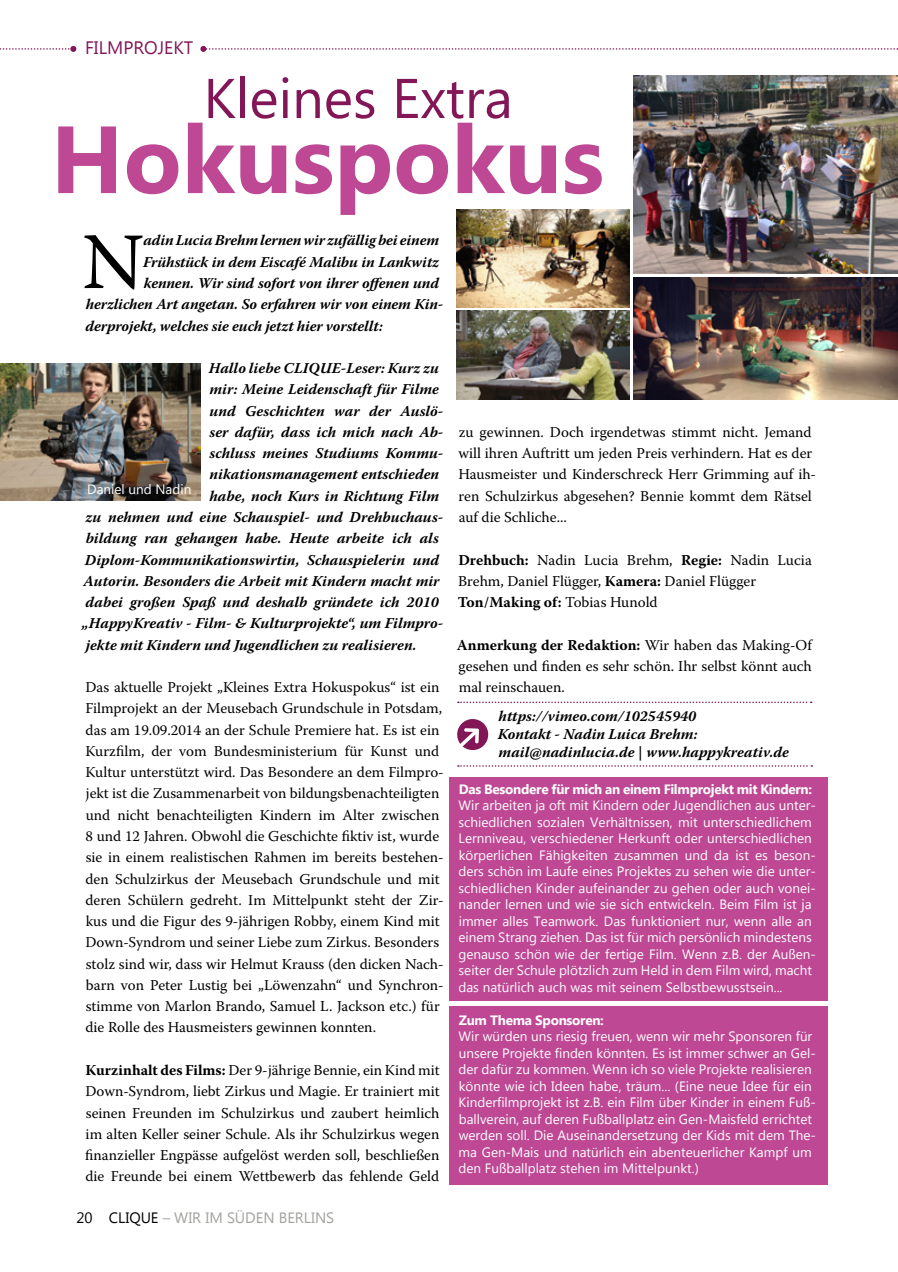
<style>
.page{position:relative;width:898px;height:1272px;background:#fff}
.page>*{position:absolute;margin:0;border:0;box-sizing:border-box;transform-origin:0 0}
.t1{font:700 95.1px "Microsoft Tai Le";color:#be4894}
.Paragraph_Style1{font:79.5px "Warnock Pro";color:#000}
.t2{font:55.8px "Microsoft Tai Le";color:#821657}
.Paragraph_Style111{font:18px "Microsoft Tai Le";color:#821657}
.Paragraph_Style1-2{font:15px/21.3px "Warnock Pro";color:#000}
.Paragraph_Style1-3{font:italic 700 15px "Warnock Pro";color:#000}
.t3{font:15px "Microsoft Tai Le";color:#a1a39e}
.Paragraph_Style1-4{font:700 15px "Warnock Pro";color:#000}
.Paragraph_Style1-5{font:13.5px/16.5px "Microsoft Tai Le";color:#fff}
.Paragraph_Style1-6{font:700 13.5px "Microsoft Tai Le";letter-spacing:-.02em;color:#fff}
.s1{font-weight:700}
.s2{color:#000}
.s3{font-weight:400}
</style>
<div class="page">
<div style="left:449px;top:777px;width:377px;height:223px;background:#be4894"></div>
<div style="left:449px;top:1005px;width:377px;height:179px;background:#be4894"></div>
<svg style="left:200px;top:46px;width:697px;height:6px"></svg>
<svg style="left:0;top:46px;width:76px;height:6px"></svg>
<img style="left:633px;top:75px;width:264px;height:199px">
<img style="left:456px;top:210px;width:173px;height:97px">
<img style="left:633px;top:277px;width:264px;height:123px">
<img style="left:0;top:363px;width:200px;height:137px">
<img style="left:456px;top:311px;width:173px;height:89px">
<svg style="left:457px;top:719px;width:32px;height:32px"></svg>
<svg style="left:457px;top:701px;width:354px;height:2px"></svg>
<svg style="left:457px;top:765px;width:355px;height:1px"></svg>
<p class="Paragraph_Style111" style="left:85px;top:37px;width:110px">FILMPROJEKT</p>
<p class="t2" style="left:203px;top:66px;width:311px">Kleines Extra</p>
<p class="t1" style="left:51px;top:105px;width:554px">Hokuspokus</p>
<p class="Paragraph_Style1" style="left:82px;top:214px;width:62px">N</p>
<p class="Paragraph_Style1-3" style="left:143px;top:231px;width:297px">adin Lucia Brehm lernen wir zufällig bei einem</p>
<p class="Paragraph_Style1-3" style="left:143px;top:253px;width:297px">Frühstück in dem Eiscafé Malibu in Lankwitz</p>
<p class="Paragraph_Style1-3" style="left:144px;top:274px;width:296px">kennen. Wir sind sofort von ihrer offenen und</p>
<p class="Paragraph_Style1-3" style="left:86px;top:295px;width:359px">herzlichen Art angetan. So erfahren wir von einem Kin-</p>
<p class="Paragraph_Style1-3" style="left:86px;top:316px;width:298px">derprojekt, welches sie euch jetzt hier vorstellt:</p>
<p class="Paragraph_Style1-3" style="left:209px;top:359px;width:232px">Hallo liebe CLIQUE-Leser: Kurz zu</p>
<p class="Paragraph_Style1-3" style="left:209px;top:380px;width:231px">mir: Meine Leidenschaft für Filme</p>
<p class="Paragraph_Style1-3" style="left:209px;top:401px;width:235px">und Geschichten war der Auslö-</p>
<p class="Paragraph_Style1-3" style="left:209px;top:423px;width:235px">ser dafür, dass ich mich nach Ab-</p>
<p class="Paragraph_Style1-3" style="left:209px;top:444px;width:235px">schluss meines Studiums Kommu-</p>
<p class="Paragraph_Style1-3" style="left:209px;top:465px;width:231px">nikationsmanagement entschieden</p>
<p class="Paragraph_Style1-3" style="left:209px;top:486px;width:231px">habe, noch Kurs in Richtung Film</p>
<p class="Paragraph_Style1-3" style="left:86px;top:508px;width:359px">zu nehmen und eine Schauspiel- und Drehbuchaus-</p>
<p class="Paragraph_Style1-3" style="left:86px;top:529px;width:354px">bildung ran gehangen habe. Heute arbeite ich als</p>
<p class="Paragraph_Style1-3" style="left:85px;top:550px;width:355px">Diplom-Kommunikationswirtin, Schauspielerin und</p>
<p class="Paragraph_Style1-3" style="left:83px;top:572px;width:357px">Autorin. Besonders die Arbeit mit Kindern macht mir</p>
<p class="Paragraph_Style1-3" style="left:86px;top:593px;width:354px">dabei großen Spaß und deshalb gründete ich 2010</p>
<p class="Paragraph_Style1-3" style="left:82px;top:614px;width:363px">„HappyKreativ - Film- &amp; Kulturprojekte“, um Filmpro-</p>
<p class="Paragraph_Style1-3" style="left:86px;top:635px;width:332px">jekte mit Kindern und Jugendlichen zu realisieren.</p>
<p class="Paragraph_Style1-2" style="left:85px;top:676px;width:359px">Das aktuelle Projekt „Kleines Extra Hokuspokus“ ist ein Filmprojekt an der Meusebach Grundschule in Potsdam, das am 19.09.2014 an der Schule Premiere hat. Es ist ein Kurzfilm, der vom Bundesministerium für Kunst und Kultur unterstützt wird. Das Besondere an dem Filmpro&shy;jekt ist die Zusammenarbeit von bildungsbenachteiligten und nicht benachteiligten Kindern im Alter zwischen 8 und 12 Jahren. Obwohl die Geschichte fiktiv ist, wurde sie in einem realistischen Rahmen im bereits bestehen&shy;den Schulzirkus der Meusebach Grundschule und mit deren Schülern gedreht. Im Mittelpunkt steht der Zir&shy;kus und die Figur des 9-jährigen Robby, einem Kind mit Down-Syndrom und seiner Liebe zum Zirkus. Besonders stolz sind wir, dass wir Helmut Krauss (den dicken Nach&shy;barn von Peter Lustig bei „Löwenzahn“ und Synchron&shy;stimme von Marlon Brando, Samuel L. Jackson etc.) für die Rolle des Hausmeisters gewinnen konnten.</p>
<p class="Paragraph_Style1-2" style="left:85px;top:1059px;width:356px;text-align:justify"><span class="s1">Kurzinhalt des Films:</span> Der 9-jährige Bennie, ein Kind mit Down-Syndrom, liebt Zirkus und Magie. Er trainiert mit seinen Freunden im Schulzirkus und zaubert heimlich im alten Keller seiner Schule. Als ihr Schulzirkus wegen finanzieller Engpässe aufgelöst werden soll, beschließen die Freunde bei einem Wettbewerb das fehlende Geld</p>
<p class="Paragraph_Style1-5" style="left:87px;top:481px;width:106px">Daniel und Nadin</p>
<p class="t3" style="left:76px;top:1209px;width:259px"><span class="s2">20 CLIQUE</span> – WIR IM SÜDEN BERLINS</p>
<p class="Paragraph_Style1-2" style="left:458px;top:421px;width:359px">zu gewinnen. Doch irgendetwas stimmt nicht. Jemand will ihren Auftritt um jeden Preis verhindern. Hat es der Hausmeister und Kinderschreck Herr Grimming auf ih&shy;ren Schulzirkus abgesehen? Bennie kommt dem Rätsel auf die Schliche...</p>
<p class="Paragraph_Style1-2" style="left:458px;top:548px;width:355px"><span class="s1">Drehbuch:</span> Nadin Lucia Brehm, <span class="s1">Regie:</span> Nadin Lucia<br>Brehm, Daniel Flügger, <span class="s1">Kamera:</span> Daniel Flügger</p>
<p class="Paragraph_Style1-4" style="left:457px;top:593px;width:201px">Ton/Making of: <span class="s3">Tobias Hunold</span></p>
<p class="Paragraph_Style1-2" style="left:456px;top:633px;width:356px;text-align:justify"><span class="s1">Anmerkung der Redaktion:</span> Wir haben das Making-Of gesehen und finden es sehr schön. Ihr selbst könnt auch mal reinschauen.</p>
<p class="Paragraph_Style1-3" style="left:498px;top:706px;width:199px">https://vimeo.com/102545940</p>
<p class="Paragraph_Style1-3" style="left:497px;top:724px;width:201px">Kontakt - Nadin Luica Brehm:</p>
<p class="Paragraph_Style1-3" style="left:498px;top:742px;width:292px">mail@nadinlucia.de | www.happykreativ.de</p>
<p class="Paragraph_Style1-6" style="left:458px;top:781px;width:355px">Das Besondere für mich an einem Filmprojekt mit Kindern:</p>
<p class="Paragraph_Style1-5" style="left:458px;top:798px;width:359px">Wir arbeiten ja oft mit Kindern oder Jugendlichen aus unter&shy;schiedlichen sozialen Verhältnissen, mit unterschiedlichem Lernniveau, verschiedener Herkunft oder unterschiedlichen körperlichen Fähigkeiten zusammen und da ist es beson&shy;ders schön im Laufe eines Projektes zu sehen wie die unter&shy;schiedlichen Kinder aufeinander zu gehen oder auch vonei&shy;nander lernen und wie sie sich entwickeln. Beim Film ist ja immer alles Teamwork. Das funktioniert nur, wenn alle an einem Strang ziehen. Das ist für mich persönlich mindestens genauso schön wie der fertige Film. Wenn z.B. der Außen&shy;seiter der Schule plötzlich zum Held in dem Film wird, macht das natürlich auch was mit seinem Selbstbewusstsein...</p>
<p class="Paragraph_Style1-6" style="left:458px;top:1012px;width:147px">Zum Thema Sponsoren:</p>
<p class="Paragraph_Style1-5" style="left:458px;top:1029px;width:359px">Wir würden uns riesig freuen, wenn wir mehr Sponsoren für unsere Projekte finden könnten. Es ist immer schwer an Gel&shy;der dafür zu kommen. Wenn ich so viele Projekte realisieren könnte wie ich Ideen habe, träum... (Eine neue Idee für ein Kinderfilmprojekt ist z.B. ein Film über Kinder in einem Fuß&shy;ballverein, auf deren Fußballplatz ein Gen-Maisfeld errichtet werden soll. Die Auseinandersetzung der Kids mit dem The&shy;ma Gen-Mais und natürlich ein abenteuerlicher Kampf um den Fußballplatz stehen im Mittelpunkt.)</p>
</div>
